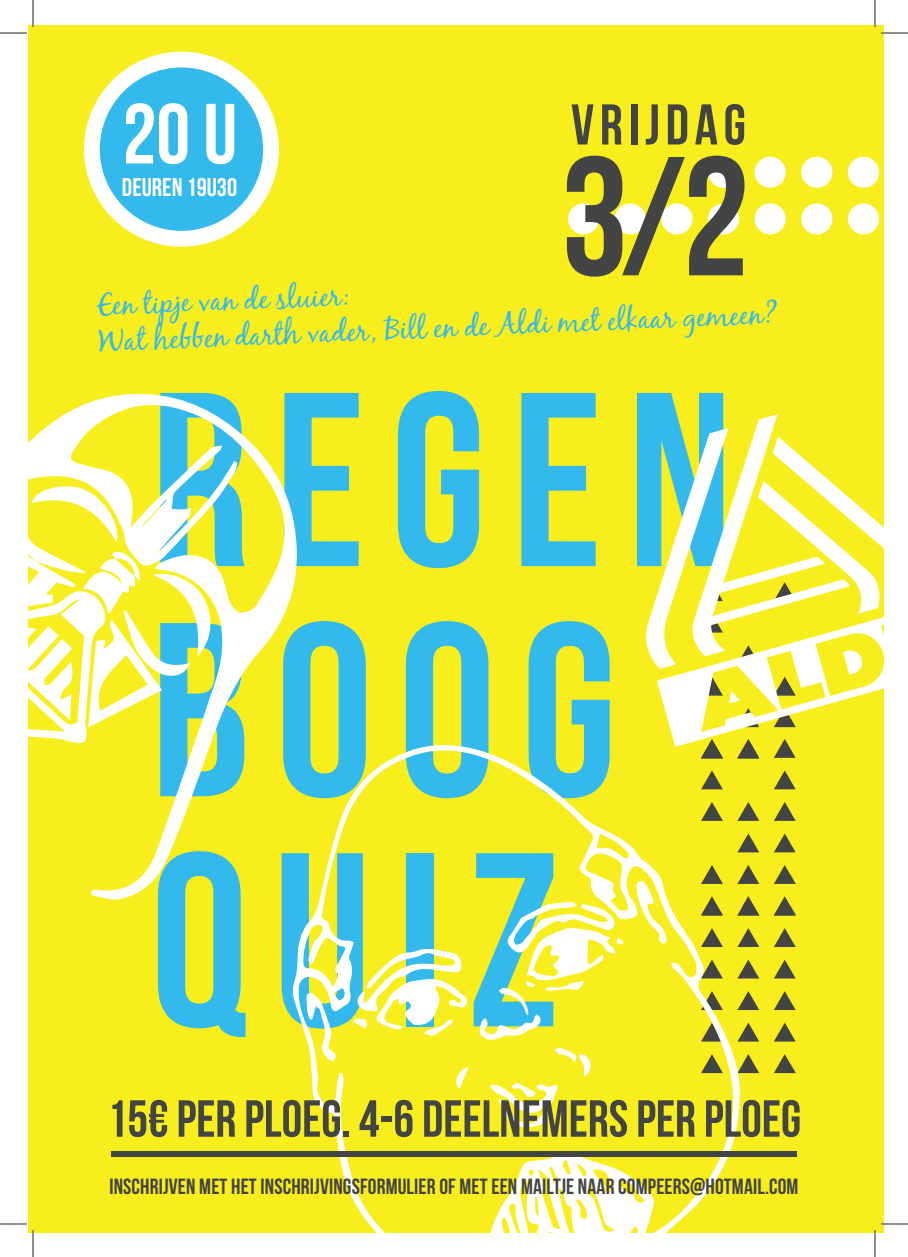
<style>
.page{position:relative;width:908px;height:1257px;background:#fff}
.page>*{position:absolute;margin:0;border:0;box-sizing:border-box;transform-origin:0 0}
.t1{font:247.4px/230px "Bebas Neue";letter-spacing:.1em;color:#33b9eb}
.t2{font:169px "Bebas Neue";color:#434444}
.t3{font:85.2px "Bebas Neue";color:#fff}
.t4{font:57.3px "Bebas Neue";letter-spacing:.1em;color:#434444}
.t5{font:52px "Bebas Neue";color:#434444}
.t6{font:30px/34.6px "Black Jack";color:#33b9eb}
.t7{font:25.6px "Bebas Neue";color:#fff}
.t8{font:22px "Bebas Neue";letter-spacing:.005em;color:#434444}
</style>
<div class="page">
<div style="left:28px;top:24px;width:855px;height:1208px;background:#f8ee1e"></div>
<svg style="left:740px;top:928px;width:19px;height:19px"></svg>
<svg style="left:740px;top:959px;width:19px;height:19px"></svg>
<svg style="left:740px;top:991px;width:19px;height:19px"></svg>
<svg style="left:740px;top:1022px;width:19px;height:19px"></svg>
<svg style="left:740px;top:1054px;width:19px;height:19px"></svg>
<svg style="left:774px;top:928px;width:22px;height:19px"></svg>
<svg style="left:774px;top:959px;width:22px;height:19px"></svg>
<svg style="left:774px;top:991px;width:22px;height:19px"></svg>
<svg style="left:774px;top:1022px;width:22px;height:19px"></svg>
<svg style="left:774px;top:1054px;width:22px;height:19px"></svg>
<svg style="left:740px;top:802px;width:19px;height:19px"></svg>
<svg style="left:740px;top:833px;width:19px;height:19px"></svg>
<svg style="left:740px;top:865px;width:19px;height:19px"></svg>
<svg style="left:740px;top:896px;width:19px;height:19px"></svg>
<svg style="left:774px;top:770px;width:22px;height:19px"></svg>
<svg style="left:774px;top:802px;width:22px;height:19px"></svg>
<svg style="left:774px;top:833px;width:22px;height:19px"></svg>
<svg style="left:774px;top:865px;width:22px;height:19px"></svg>
<svg style="left:774px;top:896px;width:22px;height:19px"></svg>
<div style="left:848px;top:203px;width:31px;height:31px;background:#fff;border-radius:50%"></div>
<div style="left:801px;top:203px;width:31px;height:31px;background:#fff;border-radius:50%"></div>
<div style="left:755px;top:203px;width:31px;height:31px;background:#fff;border-radius:50%"></div>
<div style="left:708px;top:203px;width:31px;height:31px;background:#fff;border-radius:50%"></div>
<div style="left:661px;top:203px;width:31px;height:31px;background:#fff;border-radius:50%"></div>
<div style="left:615px;top:203px;width:31px;height:31px;background:#fff;border-radius:50%"></div>
<div style="left:568px;top:203px;width:31px;height:31px;background:#fff;border-radius:50%"></div>
<div style="left:848px;top:157px;width:31px;height:31px;background:#fff;border-radius:50%"></div>
<div style="left:801px;top:157px;width:31px;height:31px;background:#fff;border-radius:50%"></div>
<div style="left:755px;top:157px;width:31px;height:31px;background:#fff;border-radius:50%"></div>
<div style="left:708px;top:157px;width:31px;height:31px;background:#fff;border-radius:50%"></div>
<div style="left:84px;top:52px;width:195px;height:195px;background:#fff;border-radius:50%"></div>
<div style="left:100px;top:67px;width:163px;height:164px;background:#33b9eb;border-radius:50%"></div>
<svg style="left:28px;top:393px;width:269px;height:507px"></svg>
<svg style="left:28px;top:483px;width:186px;height:261px"></svg>
<svg style="left:292px;top:745px;width:448px;height:487px"></svg>
<svg style="left:306px;top:991px;width:30px;height:70px"></svg>
<svg style="left:636px;top:880px;width:32px;height:64px"></svg>
<svg style="left:490px;top:1082px;width:67px;height:47px"></svg>
<svg style="left:555px;top:1047px;width:38px;height:29px"></svg>
<svg style="left:456px;top:1067px;width:13px;height:22px"></svg>
<svg style="left:353px;top:948px;width:115px;height:88px"></svg>
<svg style="left:478px;top:901px;width:146px;height:139px"></svg>
<svg style="left:644px;top:414px;width:239px;height:344px"></svg>
<div style="left:111px;top:1151px;width:685px;height:5px;background:#434444"></div>
<hr style="left:881px;top:32px;width:27px;height:2px;background:#fff">
<hr style="left:32px;top:0;width:2px;height:27px;background:#fff">
<hr style="left:32px;top:1230px;width:2px;height:27px;background:#fff">
<hr style="left:874px;top:0;width:2px;height:27px;background:#fff">
<hr style="left:874px;top:1230px;width:2px;height:27px;background:#fff">
<svg style="left:0;top:33px;width:27px;height:1px"></svg>
<svg style="left:881px;top:33px;width:27px;height:1px"></svg>
<svg style="left:0;top:1223px;width:27px;height:1px"></svg>
<svg style="left:881px;top:1223px;width:27px;height:1px"></svg>
<svg style="left:33px;top:0;width:1px;height:27px"></svg>
<svg style="left:33px;top:1230px;width:1px;height:27px"></svg>
<svg style="left:875px;top:0;width:1px;height:27px"></svg>
<svg style="left:875px;top:1230px;width:1px;height:27px"></svg>
<h3 class="t3" style="left:123px;top:87px;width:116px">20 U</h3>
<p class="t7" style="left:122px;top:173px;width:117px">DEUREN 19U30</p>
<h3 class="t4" style="left:571px;top:93px;width:176px">VRIJDAG</h3>
<h2 class="t2" style="left:561px;top:124px;width:190px">3/2</h2>
<h3 class="t6" style="left:97px;top:286px;width:681px;rotate:-2deg">Een tipje van de sluier:<br>Wat hebben darth vader, Bill en de Aldi met elkaar gemeen?</h3>
<h1 class="t1" style="left:150px;top:364px;width:584px">REGEN<br>BOOG<br>QUIZ</h1>
<h3 class="t5" style="left:107px;top:1090px;width:696px">15€ PER PLOEG. 4-6 DEELNEMERS PER PLOEG</h3>
<p class="t8" style="left:109px;top:1174px;width:691px">INSCHRIJVEN MET HET INSCHRIJVINGSFORMULIER OF MET EEN MAILTJE NAAR COMPEERS@HOTMAIL.COM</p>
</div>
